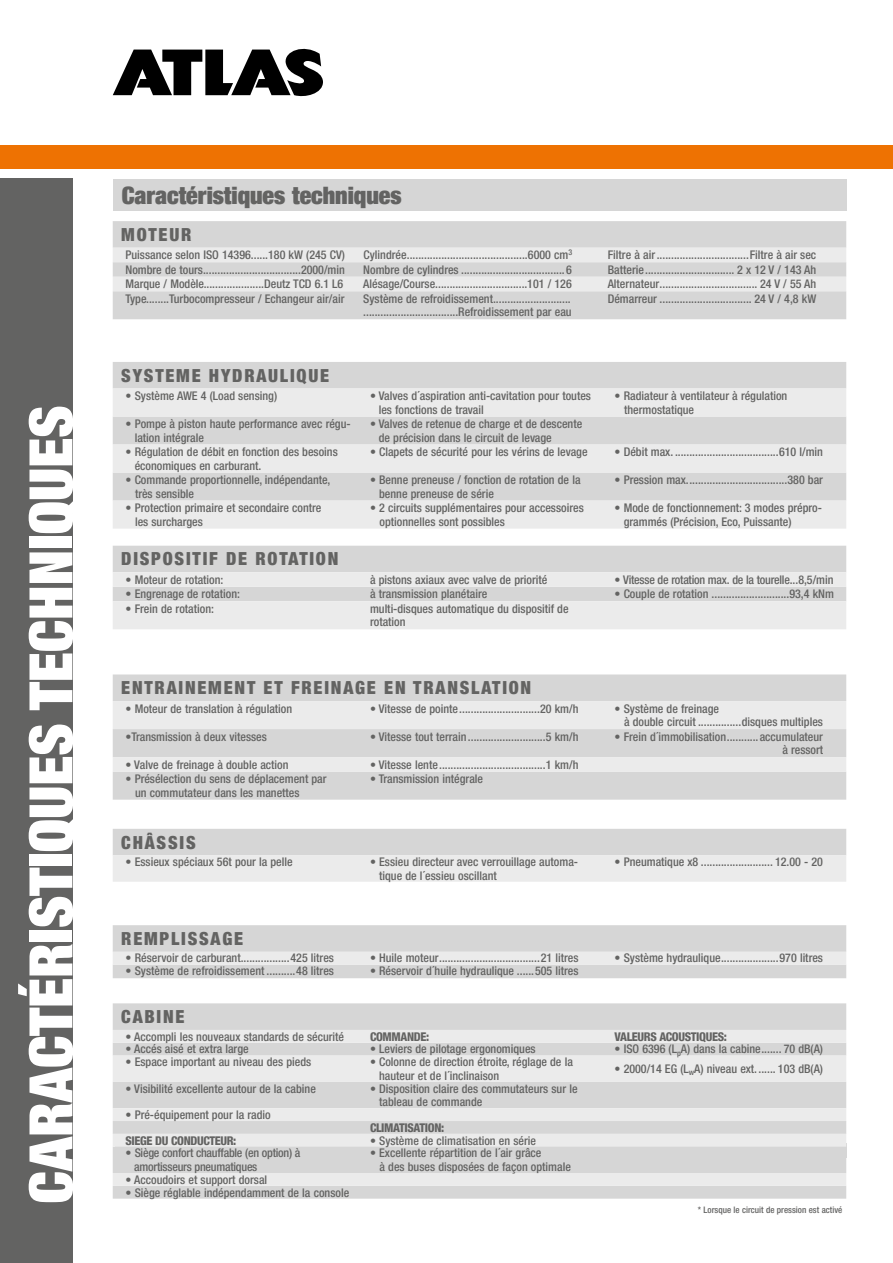
<style>
.page{position:relative;width:893px;height:1263px;background:#fff}
.page>*{position:absolute;margin:0;border:0;box-sizing:border-box;transform-origin:0 0}
.t1{font:900 condensed 60px "Helvetica Neue LT Com";color:#fff}
.t2{font:900 condensed 24px "Helvetica Neue LT Com";color:#636362}
.t3{font:900 condensed 18px "Helvetica Neue LT Com";letter-spacing:.1em;color:#636362}
.t4{font:500 condensed 12px/13.5px "Helvetica Neue LT Com";color:#636362}
.t5{font:500 condensed 12px/13.5px "Helvetica Neue LT Com";letter-spacing:-.02em;color:#636362}
.t6{font:800 condensed 12px "Helvetica Neue LT Com";letter-spacing:-.03em;color:#636362}
.t7{font:500 condensed 9px "Helvetica Neue LT Com";color:#636362}
</style>
<div class="page">
<svg style="left:113px;top:48px;width:210px;height:49px"></svg>
<div style="left:0;top:179px;width:72px;height:1084px;background:#636362"></div>
<div style="left:0;top:145px;width:893px;height:24px;background:#ee7202"></div>
<div style="left:113px;top:179px;width:733px;height:31px;background:#d6d6d6"></div>
<div style="left:113px;top:221px;width:733px;height:98px;background:#d6d6d6"></div>
<svg style="left:113px;top:248px;width:733px;height:43px;background:#e4e4e4"></svg>
<svg style="left:113px;top:546px;width:733px;height:83px;background:#e0e0e0"></svg>
<div style="left:113px;top:674px;width:733px;height:126px;background:#d6d6d6"></div>
<svg style="left:113px;top:701px;width:733px;height:71px;background:#e2e2e2"></svg>
<svg style="left:113px;top:829px;width:733px;height:53px;background:#e0e0e0"></svg>
<svg style="left:113px;top:925px;width:733px;height:53px;background:#dbdbdb"></svg>
<div style="left:113px;top:1003px;width:733px;height:196px;background:#d6d6d6"></div>
<svg style="left:113px;top:1030px;width:733px;height:156px;background:#e0e0e0"></svg>
<div style="left:113px;top:362px;width:733px;height:26px;background:#d6d6d6"></div>
<svg style="left:113px;top:388px;width:733px;height:141px;background:#e2e2e2"></svg>
<h1 class="t1" style="left:13px;top:1203px;width:799px;rotate:-90deg">CARACTÉRISTIQUES TECHNIQUES</h1>
<h2 class="t2" style="left:122px;top:180px;width:281px">Caractéristiques techniques</h2>
<h3 class="t3" style="left:121px;top:224px;width:72px">MOTEUR</h3>
<p class="t4" style="left:125px;top:248px;width:221px">Puissance selon ISO 14396......180 kW (245 CV)</p>
<p class="t4" style="left:364px;top:248px;width:210px">Cylindrée..........................................6000 cm<sup>3</sup></p>
<p class="t4" style="left:608px;top:248px;width:210px">Filtre à air................................Filtre à air sec</p>
<p class="t4" style="left:125px;top:263px;width:221px">Nombre de tours..................................2000/min</p>
<p class="t4" style="left:363px;top:263px;width:210px">Nombre de cylindres ....................................6</p>
<p class="t4" style="left:608px;top:263px;width:210px">Batterie............................... 2 x 12 V / 143 Ah</p>
<p class="t4" style="left:125px;top:277px;width:219px">Marque / Modèle.....................Deutz TCD 6.1 L6</p>
<p class="t4" style="left:363px;top:277px;width:210px">Alésage/Course................................101 / 126</p>
<p class="t4" style="left:608px;top:277px;width:210px">Alternateur.................................. 24 V / 55 Ah</p>
<p class="t4" style="left:125px;top:292px;width:220px">Type........Turbocompresseur / Echangeur air/air</p>
<p class="t4" style="left:363px;top:292px;width:210px">Système de refroidissement........................... .................................Refroidissement par eau</p>
<p class="t4" style="left:608px;top:292px;width:210px">Démarreur ................................ 24 V / 4,8 kW</p>
<h3 class="t3" style="left:121px;top:364px;width:209px">SYSTEME HYDRAULIQUE</h3>
<p class="t4" style="left:125px;top:389px;width:153px">• Système AWE 4 (Load sensing)</p>
<p class="t4" style="left:379px;top:389px;width:214px;text-indent:-9px">• Valves d´aspiration anti-cavitation pour toutes les fonctions de travail</p>
<p class="t4" style="left:624px;top:389px;width:165px;text-indent:-10px">• Radiateur à ventilateur à régulation thermostatique</p>
<p class="t4" style="left:135px;top:417px;width:218px;text-indent:-9px">• Pompe à piston haute performance avec régu&shy;lation intégrale</p>
<p class="t4" style="left:379px;top:417px;width:205px;text-indent:-9px">• Valves de retenue de charge et de descente de précision dans le circuit de levage</p>
<p class="t4" style="left:135px;top:445px;width:205px;text-indent:-9px">• Régulation de débit en fonction des besoins économiques en carburant.</p>
<p class="t4" style="left:370px;top:445px;width:219px">• Clapets de sécurité pour les vérins de levage</p>
<p class="t4" style="left:614px;top:445px;width:210px">• Débit max. ....................................610 l/min</p>
<p class="t4" style="left:135px;top:473px;width:197px;text-indent:-10px">• Commande proportionnelle, indépendante, très sensible</p>
<p class="t4" style="left:379px;top:473px;width:203px;text-indent:-9px">• Benne preneuse / fonction de rotation de la benne preneuse de série</p>
<p class="t4" style="left:614px;top:473px;width:210px">• Pression max...................................380 bar</p>
<p class="t4" style="left:135px;top:501px;width:188px;text-indent:-10px">• Protection primaire et secondaire contre les surcharges</p>
<p class="t4" style="left:379px;top:501px;width:206px;text-indent:-10px">• 2 circuits supplémentaires pour accessoires optionnelles sont possibles</p>
<p class="t4" style="left:624px;top:501px;width:200px;text-indent:-9px">• Mode de fonctionnement: 3 modes prépro&shy;grammés (Précision, Eco, Puissante)</p>
<h3 class="t3" style="left:121px;top:548px;width:219px">DISPOSITIF DE ROTATION</h3>
<p class="t4" style="left:125px;top:573px;width:99px">• Moteur de rotation:</p>
<p class="t4" style="left:370px;top:573px;width:179px">à pistons axiaux avec valve de priorité</p>
<p class="t5" style="left:614px;top:573px;width:221px">• Vitesse de rotation max. de la tourelle...8,5/min</p>
<p class="t4" style="left:125px;top:587px;width:116px">• Engrenage de rotation:</p>
<p class="t4" style="left:370px;top:587px;width:119px">à transmission planétaire</p>
<p class="t4" style="left:614px;top:587px;width:221px">• Couple de rotation ...........................93,4 kNm</p>
<p class="t4" style="left:125px;top:602px;width:90px">• Frein de rotation:</p>
<p class="t4" style="left:370px;top:602px;width:200px">multi-disques automatique du dispositif de rotation</p>
<h3 class="t3" style="left:121px;top:677px;width:412px">ENTRAINEMENT ET FREINAGE EN TRANSLATION</h3>
<p class="t4" style="left:125px;top:701px;width:168px">• Moteur de translation à régulation</p>
<p class="t4" style="left:370px;top:701px;width:210px">• Vitesse de pointe............................20 km/h</p>
<p class="t4" style="left:624px;top:701px;width:200px;text-indent:-10px">• Système de freinage<br>à double circuit ...............disques multiples</p>
<p class="t4" style="left:125px;top:729px;width:143px">•Transmission à deux vitesses</p>
<p class="t4" style="left:370px;top:729px;width:210px">• Vitesse tout terrain...........................5 km/h</p>
<p class="t4" style="left:614px;top:729px;width:210px;text-align:right">• Frein d´immobilisation...........accumulateur à ressort</p>
<p class="t4" style="left:125px;top:757px;width:165px">• Valve de freinage à double action</p>
<p class="t4" style="left:370px;top:757px;width:210px">• Vitesse lente.....................................1 km/h</p>
<p class="t4" style="left:135px;top:772px;width:193px;text-indent:-10px">• Présélection du sens de déplacement par un commutateur dans les manettes</p>
<p class="t4" style="left:370px;top:772px;width:115px">• Transmission intégrale</p>
<h3 class="t3" style="left:121px;top:831px;width:76px">CHÂSSIS</h3>
<p class="t4" style="left:125px;top:855px;width:169px">• Essieux spéciaux 56t pour la pelle</p>
<p class="t4" style="left:379px;top:855px;width:200px;text-indent:-9px">• Essieu directeur avec verrouillage automa&shy;tique de l´essieu oscillant</p>
<p class="t4" style="left:614px;top:855px;width:210px">• Pneumatique x8 ......................... 12.00 - 20</p>
<h3 class="t3" style="left:121px;top:928px;width:124px">REMPLISSAGE</h3>
<p class="t4" style="left:125px;top:951px;width:210px">• Réservoir de carburant.................425 litres</p>
<p class="t4" style="left:370px;top:951px;width:210px">• Huile moteur...................................21 litres</p>
<p class="t4" style="left:614px;top:951px;width:210px">• Système hydraulique....................970 litres</p>
<p class="t4" style="left:125px;top:964px;width:210px">• Système de refroidissement ..........48 litres</p>
<p class="t4" style="left:370px;top:964px;width:210px">• Réservoir d´huile hydraulique ......505 litres</p>
<h3 class="t3" style="left:121px;top:1006px;width:65px">CABINE</h3>
<p class="t4" style="left:125px;top:1029px;width:220px">• Accompli les nouveaux standards de sécurité</p>
<p class="t6" style="left:370px;top:1029px;width:61px">COMMANDE:</p>
<p class="t6" style="left:614px;top:1029px;width:114px">VALEURS ACOUSTIQUES:</p>
<p class="t4" style="left:125px;top:1042px;width:125px">• Accés aisé et extra large</p>
<p class="t4" style="left:370px;top:1042px;width:167px">• Leviers de pilotage ergonomiques</p>
<p class="t4" style="left:614px;top:1042px;width:210px">• ISO 6396 (L<sub>p</sub>A) dans la cabine....... 70 dB(A)</p>
<p class="t4" style="left:125px;top:1055px;width:187px">• Espace important au niveau des pieds</p>
<p class="t4" style="left:379px;top:1055px;width:195px;text-indent:-9px">• Colonne de direction étroite, réglage de la hauteur et de l´inclinaison</p>
<p class="t4" style="left:614px;top:1062px;width:210px">• 2000/14 EG (L<sub>w</sub>A) niveau ext....... 103 dB(A)</p>
<p class="t4" style="left:125px;top:1081px;width:192px">• Visibilité excellente autour de la cabine</p>
<p class="t4" style="left:379px;top:1081px;width:200px;text-indent:-9px">• Disposition claire des commutateurs sur le tableau de commande</p>
<p class="t4" style="left:125px;top:1108px;width:147px">• Pré-équipement pour la radio</p>
<p class="t6" style="left:370px;top:1120px;width:76px">CLIMATISATION:</p>
<p class="t6" style="left:125px;top:1133px;width:112px">SIEGE DU CONDUCTEUR:</p>
<p class="t4" style="left:370px;top:1133px;width:168px">• Système de climatisation en série</p>
<p class="t5" style="left:134px;top:1146px;width:168px;text-indent:-9px">• Siège confort chauffable (en option) à amortisseurs pneumatiques</p>
<p class="t4" style="left:379px;top:1146px;width:193px;text-indent:-10px">• Excellente répartition de l´air grâce<br>à des buses disposées de façon optimale</p>
<p class="t4" style="left:125px;top:1172px;width:143px">• Accoudoirs et support dorsal</p>
<p class="t4" style="left:125px;top:1185px;width:225px">• Siège réglable indépendamment de la console</p>
<p class="t7" style="left:698px;top:1205px;width:146px">* Lorsque le circuit de pression est activé</p>
</div>
